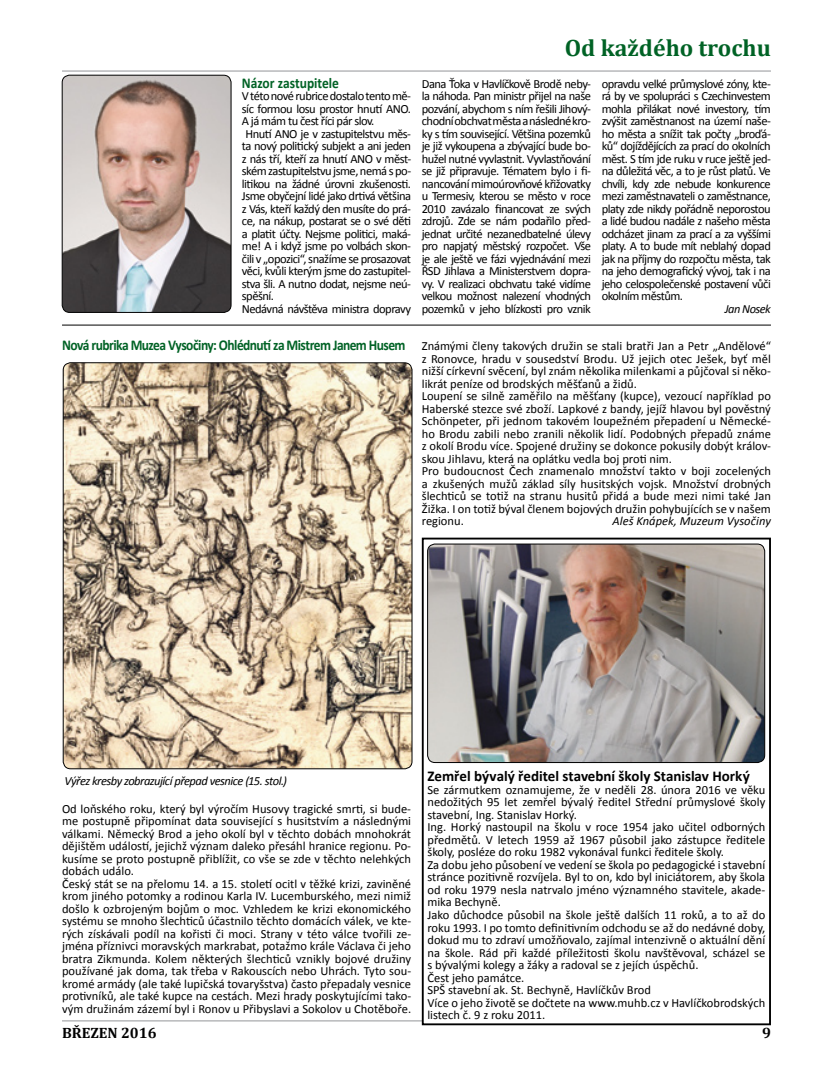
<style>
.page{position:relative;width:833px;height:1081px;background:#fff}
.page>*{position:absolute;margin:0;border:0;box-sizing:border-box;transform-origin:0 0}
.t1{font:700 23.75px "Cambria";color:#006225}
.t2{font:700 15px "Calibri";letter-spacing:-.04em;color:#006225;scale:.9 1}
.t3{font:700 15px "Calibri";color:#000}
.t4{font:700 15px "Calibri";color:#006225;scale:.9 1}
.t5{font:700 15px "Cambria";color:#000}
.t6{font:12.5px/12.5px "Calibri";color:#000}
.t7{font:12.5px/12.5px "Calibri";letter-spacing:-.04em;color:#000}
.t8{font:italic 12.5px "Calibri";letter-spacing:-.035em;color:#000}
.t9{font:italic 12.5px "Calibri";color:#000}
</style>
<div class="page">
<hr style="left:62px;top:71px;width:709px;height:1px;background:#939598">
<hr style="left:62px;top:1020px;width:709px;height:1px;background:#939598">
<img style="left:62px;top:75px;width:169px;height:237px">
<div style="left:62px;top:75px;width:169px;height:237px;border:1px solid #000;border-radius:8px"></div>
<hr style="left:62px;top:325px;width:709px;height:1px;background:#000">
<img style="left:63px;top:363px;width:349px;height:406px">
<div style="left:63px;top:362px;width:349px;height:407px;border:1px solid #000;border-radius:8px"></div>
<div style="left:423px;top:538px;width:347px;height:486px;background:#fff"></div>
<div style="left:422px;top:537px;width:349px;height:488px;border:2px solid #000"></div>
<img style="left:427px;top:544px;width:337px;height:218px">
<div style="left:427px;top:544px;width:338px;height:218px;border:1px solid #000;border-radius:8px"></div>
<p class="t4" style="left:242px;top:73px;width:109px">Názor zastupitele</p>
<p class="t7" style="left:242px;top:90px;width:171px">Vtéto nové rubrice dostalo tento mě&shy;síc formou losu prostor hnutí ANO.<br>A já mám tu čest říci pár slov.<br>Hnutí ANO je v zastupitelstvu měs&shy;ta nový politický subjekt a ani jeden z nás tří, kteří za hnutí ANO v měst&shy;ském zastupitelstvu jsme, nemá s po&shy;litikou na žádné úrovni zkušenosti.<br>Jsme obyčejní lidé jako drtivá většina z Vás, kteří každý den musíte do prá&shy;ce, na nákup, postarat se o své děti a platit účty. Nejsme politici, maká&shy;me! A i když jsme po volbách skon&shy;čili v „opozici“, snažíme se prosazovat věci, kvůli kterým jsme do zastupitel&shy;stva šli. A nutno dodat, nejsme neú&shy;spěšní.<br>Nedávná návštěva ministra dopravy</p>
<p class="t2" style="left:62px;top:335px;width:383px">Nová rubrika Muzea Vysočiny: Ohlédnutí za Mistrem Janem Husem</p>
<h1 class="t1" style="left:565px;top:31px;width:208px">Od každého trochu</h1>
<p class="t6" style="left:422px;top:77px;width:171px;text-align:justify">Dana Ťoka v Havlíčkově Brodě neby&shy;la náhoda. Pan ministr přijel na naše pozvání, abychom s ním řešili Jihový&shy;chodní obchvat města a následné kro&shy;ky s tím související. Většina pozemků je již vykoupena a zbývající bude bo&shy;hužel nutné vyvlastnit. Vyvlastňování se již připravuje. Tématem bylo i fi&shy;nancování mimoúrovňové křižovatky u Termesiv, kterou se město v roce 2010 zavázalo financovat ze svých zdrojů. Zde se nám podařilo před&shy;jednat určité nezanedbatelné úlevy pro napjatý městský rozpočet. Vše je ale ještě ve fázi vyjednávání mezi ŘSD Jihlava a Ministerstvem dopra&shy;vy. V realizaci obchvatu také vidíme velkou možnost nalezení vhodných pozemků v jeho blízkosti pro vznik</p>
<p class="t6" style="left:601px;top:77px;width:171px;text-align:justify">opravdu velké průmyslové zóny, kte&shy;rá by ve spolupráci s Czechinvestem mohla přilákat nové investory, tím zvýšit zaměstnanost na území naše&shy;ho města a snížit tak počty „broďá&shy;ků“ dojíždějících za prací do okolních měst. S tím jde ruku v ruce ještě jed&shy;na důležitá věc, a to je růst platů. Ve chvíli, kdy zde nebude konkurence mezi zaměstnavateli o zaměstnance, platy zde nikdy pořádně neporostou a lidé budou nadále z našeho města odcházet jinam za prací a za vyššími platy. A to bude mít neblahý dopad jak na příjmy do rozpočtu města, tak na jeho demografický vývoj, tak i na jeho celospolečenské postavení vůči okolním městům.</p>
<p class="t8" style="left:724px;top:300px;width:48px">Jan Nosek</p>
<p class="t6" style="left:422px;top:340px;width:351px">Známými členy takových družin se stali bratři Jan a Petr „Andělové“ z Ronovce, hradu v sousedství Brodu. Už jejich otec Ješek, byť měl nižší církevní svěcení, byl znám několika milenkami a půjčoval si něko&shy;likrát peníze od brodských měšťanů a židů.<br>Loupení se silně zaměřilo na měšťany (kupce), vezoucí například po Haberské stezce své zboží. Lapkové z bandy, jejíž hlavou byl pověstný Schönpeter, při jednom takovém loupežném přepadení u Německé&shy;ho Brodu zabili nebo zranili několik lidí. Podobných přepadů známe z okolí Brodu více. Spojené družiny se dokonce pokusily dobýt králov&shy;skou Jihlavu, která na oplátku vedla boj proti nim.<br>Pro budoucnost Čech znamenalo množství takto v boji zocelených a zkušených mužů základ síly husitských vojsk. Množství drobných šlechticů se totiž na stranu husitů přidá a bude mezi nimi také Jan Žižka. I on totiž býval členem bojových družin pohybujících se v našem regionu.</p>
<p class="t9" style="left:612px;top:512px;width:160px">Aleš Knápek, Muzeum Vysočiny</p>
<p class="t8" style="left:64px;top:772px;width:224px">Výřez kresby zobrazující přepad vesnice (15. stol.)</p>
<p class="t3" style="left:427px;top:767px;width:324px">Zemřel bývalý ředitel stavební školy Stanislav Horký</p>
<p class="t6" style="left:427px;top:783px;width:339px">Se zármutkem oznamujeme, že v neděli 28. února 2016 ve věku nedožitých 95 let zemřel bývalý ředitel Střední průmyslové školy stavební, Ing. Stanislav Horký.<br>Ing. Horký nastoupil na školu v roce 1954 jako učitel odborných předmětů. V letech 1959 až 1967 působil jako zástupce ředitele školy, posléze do roku 1982 vykonával funkci ředitele školy.<br>Za dobu jeho působení ve vedení se škola po pedagogické i stavební stránce pozitivně rozvíjela. Byl to on, kdo byl iniciátorem, aby škola od roku 1979 nesla natrvalo jméno významného stavitele, akade&shy;mika Bechyně.<br>Jako důchodce působil na škole ještě dalších 11 roků, a to až do roku 1993. I po tomto definitivním odchodu se až do nedávné doby, dokud mu to zdraví umožňovalo, zajímal intenzivně o aktuální dění na škole. Rád při každé příležitosti školu navštěvoval, scházel se s bývalými kolegy a žáky a radoval se z jejích úspěchů.<br>Čest jeho památce.<br>SPŠ stavební ak. St. Bechyně, Havlíčkův Brod<br>Více o jeho životě se dočtete na www.muhb.cz v Havlíčkobrodských listech č. 9 z roku 2011.</p>
<p class="t6" style="left:62px;top:802px;width:351px">Od loňského roku, který byl výročím Husovy tragické smrti, si bude&shy;me postupně připomínat data související s husitstvím a následnými válkami. Německý Brod a jeho okolí byl v těchto dobách mnohokrát dějištěm událostí, jejichž význam daleko přesáhl hranice regionu. Po&shy;kusíme se proto postupně přiblížit, co vše se zde v těchto nelehkých dobách událo.<br>Český stát se na přelomu 14. a 15. století ocitl v těžké krizi, zaviněné krom jiného potomky a rodinou Karla IV. Lucemburského, mezi nimiž došlo k ozbrojeným bojům o moc. Vzhledem ke krizi ekonomického systému se mnoho šlechticů účastnilo těchto domácích válek, ve kte&shy;rých získávali podíl na kořisti či moci. Strany v této válce tvořili ze&shy;jména příznivci moravských markrabat, potažmo krále Václava či jeho bratra Zikmunda. Kolem některých šlechticů vznikly bojové družiny používané jak doma, tak třeba v Rakouscích nebo Uhrách. Tyto sou&shy;kromé armády (ale také lupičská tovaryšstva) často přepadaly vesnice protivníků, ale také kupce na cestách. Mezi hrady poskytujícími tako&shy;vým družinám zázemí byl i Ronov u Přibyslavi a Sokolov u Chotěboře.</p>
<p class="t5" style="left:62px;top:1022px;width:96px">BŘEZEN 2016</p>
<p class="t5" style="left:762px;top:1022px;width:10px">9</p>
</div>
